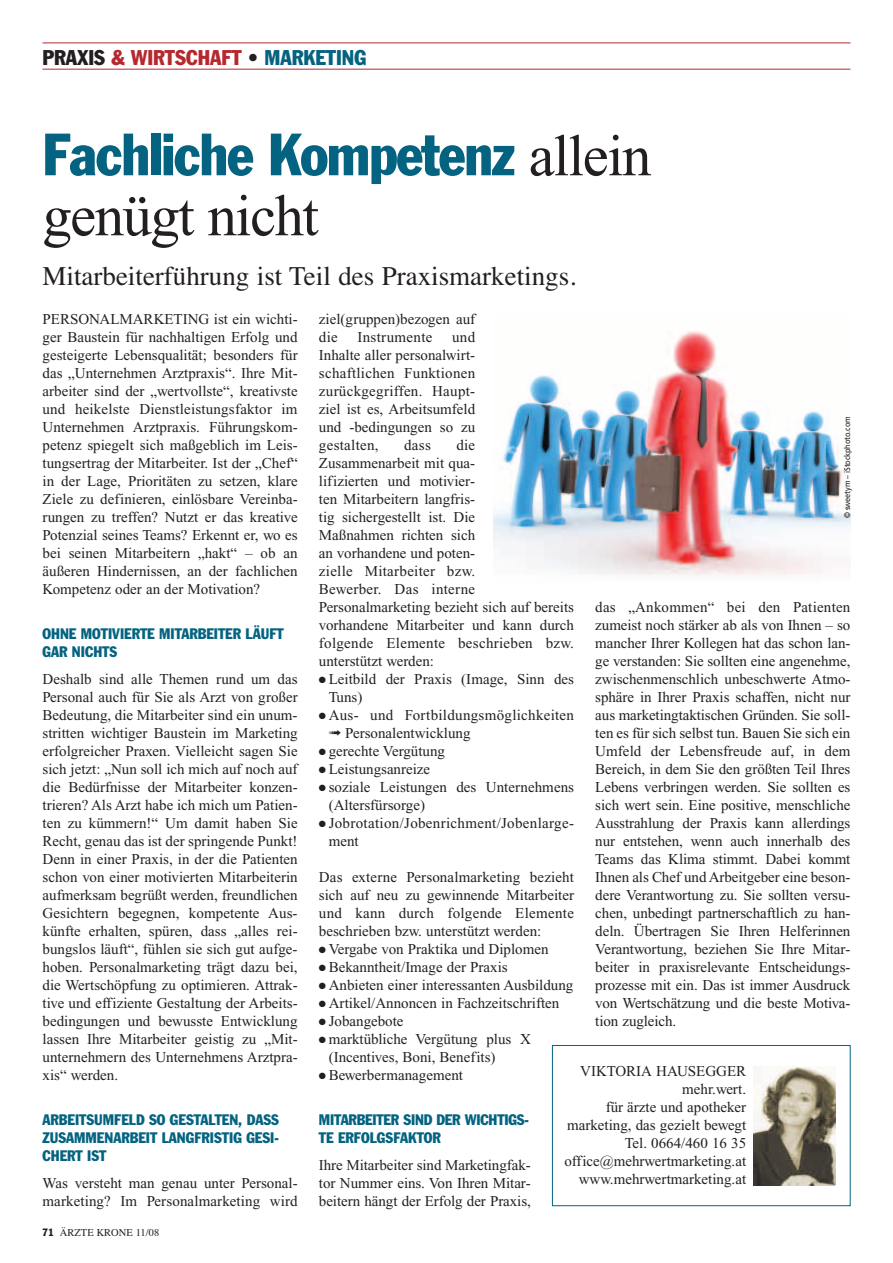
<style>
.page{position:relative;width:893px;height:1263px;background:#fff}
.page>*{position:absolute;margin:0;border:0;box-sizing:border-box;transform-origin:0 0}
.t1{font:condensed 58.5px "Franklin Gothic";letter-spacing:-.025em;color:#046380}
.t2{font:58.5px "Times";letter-spacing:-.025em;color:#231f20}
.t3{font:27px "Times";color:#231f20}
.t4{font:condensed 21px "Franklin Gothic";color:#b7282e}
.t5{font:15px/18px "Times";color:#231f20;text-align:justify}
.t6{font:condensed 15px/18px "Franklin Gothic";color:#046380}
.t7{font:15px/18px "Times";letter-spacing:.02em;color:#231f20}
.t8{font:10.5px "Times";color:#231f20}
.t9{font:8.25px "Frutiger";letter-spacing:-.015em;color:#231f20;scale:.9 1}
.s1{color:#231f20}
.s2{color:#046380}
.s3{font-family:"Times";font-stretch:normal;color:#231f20}
.s4{font-family:"Franklin Gothic";font-stretch:condensed}
</style>
<div class="page">
<div style="left:552px;top:1045px;width:298px;height:161px;border:1px solid #046380"></div>
<img style="left:754px;top:1067px;width:82px;height:118px">
<hr style="left:43px;top:43px;width:807px;height:1px;background:#b7282e">
<hr style="left:43px;top:69px;width:807px;height:1px;background:#b7282e">
<img style="left:493px;top:331px;width:357px;height:245px">
<h3 class="t4" style="left:43px;top:50px;width:325px"><span class="s1">PRAXIS</span> &amp; WIRTSCHAFT <span class="s1">•</span> <span class="s2">MARKETING</span></h3>
<h1 class="t1" style="left:43px;top:134px;width:610px">Fachliche Kompetenz <span class="s3">allein</span></h1>
<h1 class="t2" style="left:43px;top:195px;width:278px">genügt nicht</h1>
<h2 class="t3" style="left:43px;top:266px;width:535px">Mitarbeiterführung ist Teil des Praxismarketings.</h2>
<p class="t5" style="left:43px;top:311px;width:257px">PERSONALMARKETING ist ein wichti&shy;ger Baustein für nachhaltigen Erfolg und gesteigerte Lebensqualität; besonders für das „Unternehmen Arztpraxis“. Ihre Mit&shy;arbeiter sind der „wertvollste“, kreativste und heikelste Dienstleistungsfaktor im Unternehmen Arztpraxis. Führungskom&shy;petenz spiegelt sich maßgeblich im Leis&shy;tungsertrag der Mitarbeiter. Ist der „Chef“ in der Lage, Prioritäten zu setzen, klare Ziele zu definieren, einlösbare Vereinba&shy;rungen zu treffen? Nutzt er das kreative Potenzial seines Teams? Erkennt er, wo es bei seinen Mitarbeitern „hakt“ – ob an äußeren Hindernissen, an der fachlichen Kompetenz oder an der Motivation?</p>
<p class="t6" style="left:43px;top:626px;width:243px">OHNE MOTIVIERTE MITARBEITER LÄUFT<br>GAR NICHTS</p>
<p class="t5" style="left:43px;top:671px;width:257px">Deshalb sind alle Themen rund um das Personal auch für Sie als Arzt von großer Bedeutung, die Mitarbeiter sind ein unum&shy;stritten wichtiger Baustein im Marketing erfolgreicher Praxen. Vielleicht sagen Sie sich jetzt: „Nun soll ich mich auf noch auf die Bedürfnisse der Mitarbeiter konzen&shy;trieren? Als Arzt habe ich mich um Patien&shy;ten zu kümmern!“ Um damit haben Sie Recht, genau das ist der springende Punkt!<br>Denn in einer Praxis, in der die Patienten schon von einer motivierten Mitarbeiterin aufmerksam begrüßt werden, freundlichen Gesichtern begegnen, kompetente Aus&shy;künfte erhalten, spüren, dass „alles rei&shy;bungslos läuft“, fühlen sie sich gut aufge&shy;hoben. Personalmarketing trägt dazu bei, die Wertschöpfung zu optimieren. Attrak&shy;tive und effiziente Gestaltung der Arbeits&shy;bedingungen und bewusste Entwicklung lassen Ihre Mitarbeiter geistig zu „Mit&shy;unternehmern des Unternehmens Arztpra&shy;xis“ werden.</p>
<p class="t6" style="left:43px;top:1112px;width:238px;text-align:justify">ARBEITSUMFELD SO GESTALTEN, DASS ZUSAMMENARBEIT LANGFRISTIG GESI-CHERT IST</p>
<p class="t5" style="left:43px;top:1175px;width:257px">Was versteht man genau unter Personal&shy;marketing? Im Personalmarketing wird</p>
<p class="t8" style="left:43px;top:1229px;width:118px"><span class="s4">71</span> ÄRZTE KRONE 11/08</p>
<p class="t5" style="left:319px;top:311px;width:158px">ziel(gruppen)bezogen auf die</p>
<p class="t5" style="left:319px;top:329px;width:158px;text-indent:133px">und Inhalte aller personalwirt&shy;schaftlichen Funktionen zurückgegriffen. Haupt&shy;ziel ist es, Arbeitsumfeld und -bedingungen so zu gestalten,</p>
<p class="t7" style="left:358px;top:329px;width:76px">Instrumente</p>
<p class="t9" style="left:844px;top:518px;width:115px;rotate:-90deg">© sweetym – iStockphoto.com</p>
<p class="t5" style="left:319px;top:437px;width:257px;text-align:left;text-indent:137px">die<br>Zusammenarbeit mit qua-<br>lifizierten und motivier-<br>ten Mitarbeitern langfris-<br>tig sichergestellt ist. Die<br>Maßnahmen richten sich<br>an vorhandene und poten-<br>zielle Mitarbeiter bzw.<br>Bewerber. Das interne<br>Personalmarketing bezieht sich auf bereits vorhandene Mitarbeiter und kann durch folgende Elemente beschrieben bzw. unterstützt werden:</p>
<p class="t5" style="left:329px;top:671px;width:247px;text-indent:-10px">● Leitbild der Praxis (Image, Sinn des<br>Tuns)</p>
<p class="t7" style="left:329px;top:707px;width:247px;text-indent:-10px">● Aus- und Fortbildungsmöglichkeiten ➟ Personalentwicklung</p>
<p class="t5" style="left:319px;top:743px;width:128px">● gerechte Vergütung</p>
<p class="t5" style="left:319px;top:761px;width:113px">● Leistungsanreize</p>
<p class="t5" style="left:329px;top:779px;width:247px;text-indent:-10px">● soziale Leistungen des Unternehmens (Altersfürsorge)</p>
<p class="t7" style="left:329px;top:815px;width:247px;text-indent:-10px">● Jobrotation/Jobenrichment/Jobenlarge&shy;ment</p>
<p class="t5" style="left:319px;top:869px;width:257px">Das externe Personalmarketing bezieht sich auf neu zu gewinnende Mitarbeiter und kann durch folgende Elemente beschrieben bzw. unterstützt werden:</p>
<p class="t5" style="left:319px;top:941px;width:231px">● Vergabe von Praktika und Diplomen</p>
<p class="t5" style="left:319px;top:959px;width:190px">● Bekanntheit/Image der Praxis</p>
<p class="t5" style="left:319px;top:977px;width:256px">● Anbieten einer interessanten Ausbildung</p>
<p class="t5" style="left:319px;top:995px;width:242px">● Artikel/Annoncen in Fachzeitschriften</p>
<p class="t5" style="left:319px;top:1013px;width:86px">● Jobangebote</p>
<p class="t5" style="left:329px;top:1031px;width:204px;text-indent:-10px">● marktübliche Vergütung plus X (Incentives, Boni, Benefits)</p>
<p class="t5" style="left:319px;top:1067px;width:146px">● Bewerbermanagement</p>
<p class="t6" style="left:319px;top:1112px;width:212px">MITARBEITER SIND DER WICHTIGS-<br>TE ERFOLGSFAKTOR</p>
<p class="t5" style="left:319px;top:1157px;width:213px">Ihre Mitarbeiter sind Marketingfak&shy;tor Nummer eins. Von Ihren Mitar&shy;beitern hängt der Erfolg der Praxis,</p>
<p class="t5" style="left:404px;top:437px;width:28px">dass</p>
<p class="t5" style="left:595px;top:599px;width:257px">das „Ankommen“ bei den Patienten zumeist noch stärker ab als von Ihnen – so mancher Ihrer Kollegen hat das schon lan&shy;ge verstanden: Sie sollten eine angenehme, zwischenmenschlich unbeschwerte Atmo&shy;sphäre in Ihrer Praxis schaffen, nicht nur aus marketingtaktischen Gründen. Sie soll&shy;ten es für sich selbst tun. Bauen Sie sich ein Umfeld der Lebensfreude auf, in dem Bereich, in dem Sie den größten Teil Ihres Lebens verbringen werden. Sie sollten es sich wert sein. Eine positive, menschliche Ausstrahlung der Praxis kann allerdings nur entstehen, wenn auch innerhalb des Teams das Klima stimmt. Dabei kommt Ihnen als Chef und Arbeitgeber eine beson&shy;dere Verantwortung zu. Sie sollten versu&shy;chen, unbedingt partnerschaftlich zu han&shy;deln. Übertragen Sie Ihren Helferinnen Verantwortung, beziehen Sie Ihre Mitar&shy;beiter in praxisrelevante Entscheidungs&shy;prozesse mit ein. Das ist immer Ausdruck von Wertschätzung und die beste Motiva&shy;tion zugleich.</p>
<p class="t5" style="left:564px;top:1063px;width:183px;text-align:right">VIKTORIA HAUSEGGER mehr.wert.<br>für ärzte und apotheker marketing, das gezielt bewegt<br>Tel. 0664/460 16 35 office@mehrwertmarketing.at www.mehrwertmarketing.at</p>
</div>
